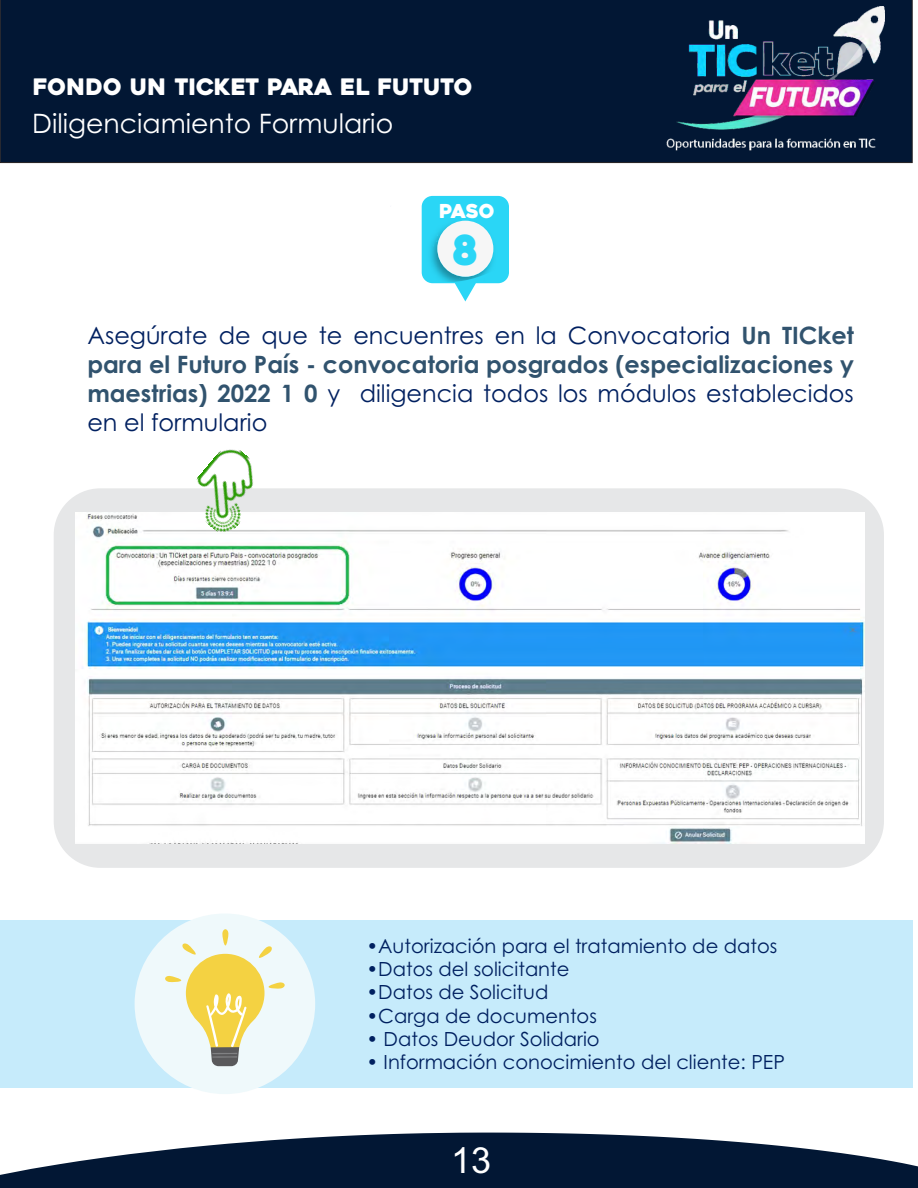
<style>
.page{position:relative;width:918px;height:1188px;background:#fff}
.page>*{position:absolute;margin:0;border:0;box-sizing:border-box;transform-origin:0 0}
.t1{font:41.4px "Heavitas";color:#2ad6f6}
.t2{font:36px "Arial";color:#fff}
.t3{font:26.7px "Century Gothic";color:#fff}
.t4{font:24px/28.8px "Century Gothic";color:#002060;text-align:justify}
.t5{font:22.65px "Heavitas";color:#fff}
.t6{font:19.5px "Century Gothic";color:#002060}
.t7{font:19.2px "Heavitas";color:#fff}
.s1{font-weight:700;color:#31536e}
</style>
<div class="page">
<div style="left:0;top:920px;width:912px;height:167px;background:#c6ebfb"></div>
<div style="left:54px;top:488px;width:830px;height:380px;background:#e6e7e8;border-radius:46px"></div>
<div style="left:0;top:0;width:913px;height:163px;background:#021734"></div>
<svg style="left:0;top:1133px;width:918px;height:55px;fill:#021734"></svg>
<img style="left:666px;top:6px;width:219px;height:145px">
<div style="left:135px;top:914px;width:180px;height:180px;background:#eff9fb;border-radius:50%"></div>
<svg style="left:165px;top:929px;width:120px;height:137px"></svg>
<svg style="left:422px;top:196px;width:87px;height:105px"></svg>
<img style="left:427px;top:215px;width:74px;height:77px">
<div style="left:437px;top:221px;width:56px;height:56px;background:#f6f6f6;border-radius:50%"></div>
<img style="left:76px;top:513px;width:788px;height:331px">
<img style="left:180px;top:449px;width:95px;height:89px">
<p class="t5" style="left:33px;top:78px;width:441px">FONDO UN TICKET PARA EL FUTUTO</p>
<p class="t3" style="left:32px;top:113px;width:363px">Diligenciamiento Formulario</p>
<p class="t7" style="left:439px;top:203px;width:57px">PASO</p>
<h1 class="t1" style="left:453px;top:234px;width:27px">8</h1>
<p class="t4" style="left:87px;top:324px;width:768px">Asegúrate de que te encuentres en la Convocatoria <span class="s1">Un TICket para el Futuro País - convocatoria posgrados (especializaciones y maestrias) 2022 1 0</span> y diligencia todos los módulos establecidos en el formulario</p>
<p class="t6" style="left:366px;top:938px;width:412px">• Autorización para el tratamiento de datos</p>
<p class="t6" style="left:366px;top:962px;width:205px">• Datos del solicitante</p>
<p class="t6" style="left:366px;top:985px;width:184px">• Datos de Solicitud</p>
<p class="t6" style="left:366px;top:1008px;width:232px">• Carga de documentos</p>
<p class="t6" style="left:366px;top:1031px;width:235px">• Datos Deudor Solidario</p>
<p class="t6" style="left:366px;top:1055px;width:420px">• Información conocimiento del cliente: PEP</p>
<h2 class="t2" style="left:451px;top:1147px;width:42px">13</h2>
</div>
